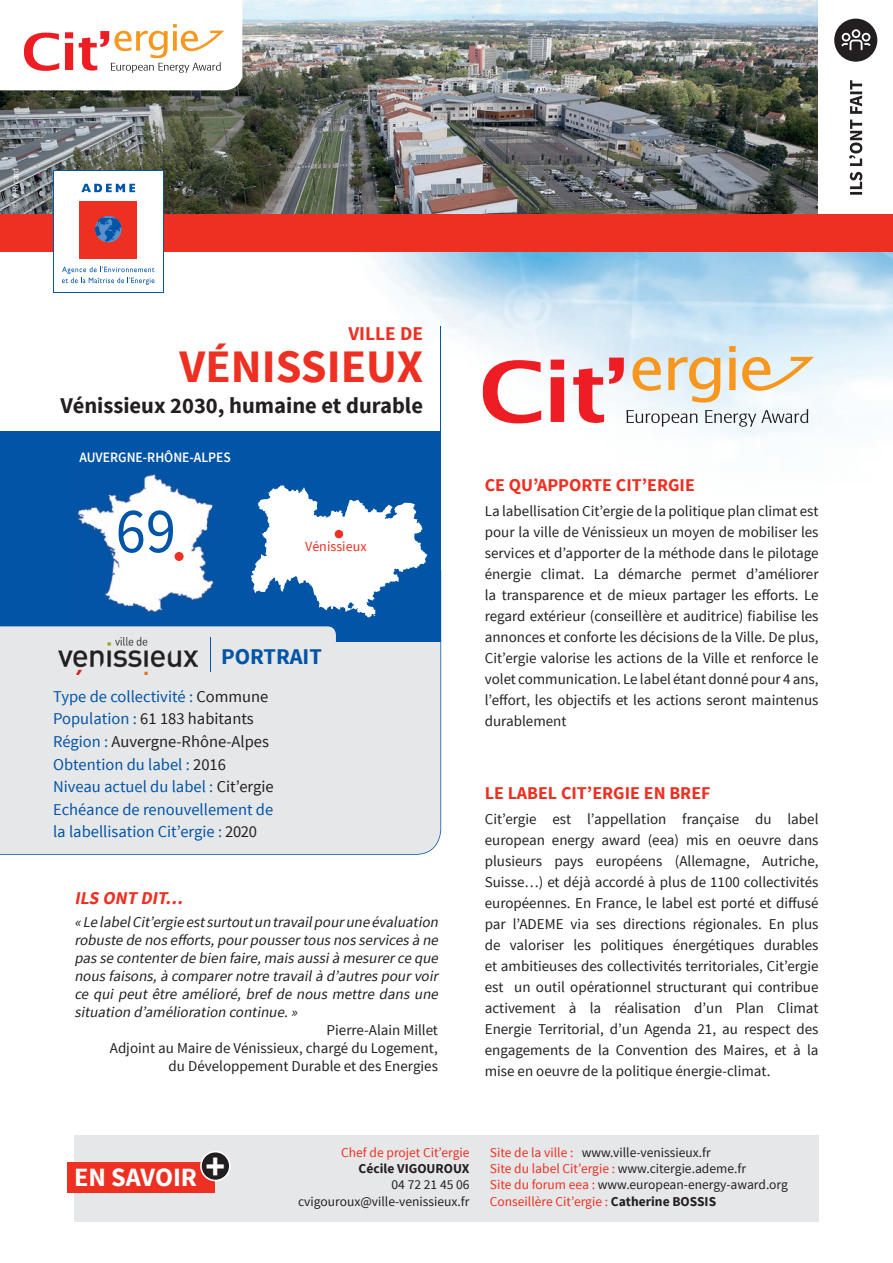
<style>
.page{position:relative;width:893px;height:1263px;background:#fff}
.page>*{position:absolute;margin:0;border:0;box-sizing:border-box;transform-origin:0 0}
.t1{font:64.35px "Source Sans Pro";color:#0154a6;scale:.94 1}
.t2{font:700 46.5px "Source Sans Pro";color:#ee3022}
.t3{font:700 26.4px "Source Sans Pro";color:#fff}
.t4{font:700 22.5px "Source Sans Pro";color:#231f20}
.t5{font:700 22.5px "Source Sans Pro";color:#0154a6}
.t6{font:700 19.5px "Source Sans Pro";color:#ee3022}
.t7{font:700 18px "Source Sans Pro";color:#ee3022}
.t8{font:italic 700 18px "Source Sans Pro";color:#ee3022}
.t9{font:16.5px/22.5px "Source Sans Pro";color:#0154a6}
.t10{font:15px/21px "Source Sans Pro";color:#231f20;text-align:justify}
.t11{font:italic 15px/18px "Source Sans Pro";color:#231f20;text-align:justify}
.t12{font:600 14.25px "Source Sans Pro";color:#fff;scale:.94 1}
.t13{font:14.1px "Source Sans Pro";color:#ee3022}
.t14{font:13.5px/16.2px "Source Sans Pro";color:#231f20;text-align:right}
.t15{font:13.5px "Source Sans Pro";color:#ee3022}
.t16{font:700 13.5px "Source Sans Pro";color:#231f20}
.t17{font:9px "Source Sans Pro";color:#fff}
.s1{color:#231f20}
.s2{color:#ee3022}
.s3{font-weight:700}
</style>
<div class="page">
<img style="left:468px;top:251px;width:425px;height:186px">
<img style="left:201px;top:251px;width:267px;height:181px">
<img style="left:0;top:0;width:818px;height:214px">
<svg style="left:483px;top:360px;width:58px;height:63px"></svg>
<svg style="left:551px;top:360px;width:13px;height:62px"></svg>
<svg style="left:573px;top:346px;width:241px;height:81px"></svg>
<hr style="left:440px;top:326px;width:1px;height:315px;background:#0154a6">
<svg style="left:0;top:0;width:242px;height:90px"></svg>
<div style="left:74px;top:1135px;width:745px;height:86px;background:#e6e7e9"></div>
<div style="left:0;top:642px;width:441px;height:213px;background:#e6e7e9"></div>
<svg style="left:849px;top:80px;width:13px;height:115px"></svg>
<div style="left:834px;top:19px;width:43px;height:43px;background:#231f20;border-radius:50%"></div>
<svg style="left:841px;top:29px;width:30px;height:21px"></svg>
<div style="left:0;top:214px;width:893px;height:37px;background:#ee3022"></div>
<div style="left:53px;top:170px;width:110px;height:123px;background:#0154a6"></div>
<div style="left:54px;top:171px;width:109px;height:121px;background:#fff"></div>
<div style="left:79px;top:201px;width:58px;height:58px;background:#ee3022"></div>
<svg style="left:95px;top:216px;width:27px;height:26px"></svg>
<svg style="left:81px;top:184px;width:54px;height:8px"></svg>
<svg style="left:62px;top:266px;width:92px;height:19px"></svg>
<div style="left:0;top:432px;width:441px;height:210px;background:#0154a6"></div>
<img style="left:74px;top:473px;width:144px;height:140px">
<div style="left:67px;top:1162px;width:148px;height:31px;background:#ee3022"></div>
<svg style="left:200px;top:1151px;width:31px;height:30px"></svg>
<div style="left:0;top:626px;width:336px;height:59px;background:#e6e7e9"></div>
<hr style="left:210px;top:637px;width:1px;height:35px;background:#0154a6">
<svg style="left:251px;top:485px;width:177px;height:132px"></svg>
<div style="left:335px;top:530px;width:8px;height:8px;background:#ee3022;border-radius:50%"></div>
<img style="left:58px;top:637px;width:139px;height:37px">
<div style="left:175px;top:552px;width:9px;height:9px;background:#ee3022;border-radius:50%"></div>
<p class="t17" style="left:10px;top:208px;width:42px;rotate:-90deg">© Y. Ricard</p>
<h3 class="t6" style="left:348px;top:321px;width:76px">VILLE DE</h3>
<h2 class="t2" style="left:180px;top:336px;width:245px">VÉNISSIEUX</h2>
<h3 class="t4" style="left:61px;top:391px;width:364px">Vénissieux 2030, humaine et durable</h3>
<p class="t12" style="left:80px;top:448px;width:162px">AUVERGNE-RHÔNE-ALPES</p>
<h1 class="t1" style="left:116px;top:491px;width:66px">69</h1>
<p class="t13" style="left:305px;top:538px;width:63px">Vénissieux</p>
<h3 class="t5" style="left:221px;top:642px;width:102px">PORTRAIT</h3>
<p class="t9" style="left:53px;top:685px;width:222px">Type de collectivité : <span class="s1">Commune<br></span>Population : <span class="s1">61 183 habitants<br></span>Région : <span class="s1">Auvergne-Rhône-Alpes<br></span>Obtention du label : <span class="s1">2016<br></span>Niveau actuel du label : <span class="s1">Cit’ergie<br></span>Echéance de renouvellement de la labellisation Cit’ergie : <span class="s1">2020</span></p>
<p class="t8" style="left:74px;top:887px;width:114px">ILS ONT DIT…</p>
<p class="t11" style="left:74px;top:913px;width:368px">« Le labelCit’ergie estsurtoutun travailpourune évaluation robuste de nos efforts,pourpoussertous nos services à ne pas se contenterde bien faire,mais aussià mesurerce que nous faisons,à comparernotre travailà d’autres pourvoir ce qui peut être amélioré, bref de nous mettre dans une situation d’amélioration continue.»</p>
<p class="t10" style="left:110px;top:1021px;width:330px;line-height:18px;text-align:right">Pierre-Alain Millet<br>Adjoint au Maire de Vénissieux, chargé du Logement, du Développement Durable et des Energies</p>
<p class="t7" style="left:485px;top:473px;width:212px">CE QU’APPORTE CIT’ERGIE</p>
<p class="t10" style="left:485px;top:501px;width:335px">La labellisation Cit’ergie de la politique plan climat est pour la ville de Vénissieux un moyen de mobiliser les services et d’apporter de la méthode dans le pilotage énergie climat. La démarche permet d’améliorer la transparence et de mieux partager les efforts. Le regard extérieur (conseillère et auditrice) fiabilise les annonces et conforte les décisions de la Ville. De plus, Cit’ergie valorise les actions de la Ville et renforce le volet communication. Le label étant donné pour 4 ans, l’effort, les objectifs et les actions seront maintenus durablement</p>
<p class="t7" style="left:485px;top:781px;width:227px">LE LABEL CIT’ERGIE EN BREF</p>
<p class="t10" style="left:485px;top:809px;width:335px">Cit’ergie est l’appellation française du label european energy award (eea) mis en oeuvre dans plusieurs pays européens (Allemagne, Autriche, Suisse…) et déjà accordé à plus de 1100 collectivités européennes. En France, le label est porté et diffusé par l’ADEME via ses directions régionales. En plus de valoriser les politiques énergétiques durables et ambitieuses des collectivités territoriales, Cit’ergie est un outil opérationnel structurant qui contribue activement à la réalisation d’un Plan Climat Energie Territorial, d’un Agenda 21, au respect des engagements de la Convention des Maires, et à la mise en oeuvre de la politique énergie-climat.</p>
<h3 class="t3" style="left:74px;top:1160px;width:153px">EN SAVOIR <sup>+</sup></h3>
<p class="t15" style="left:341px;top:1144px;width:130px">Chef de projet Cit’ergie</p>
<p class="t16" style="left:359px;top:1160px;width:112px">Cécile VIGOUROUX</p>
<p class="t14" style="left:298px;top:1177px;width:173px">04 72 21 45 06 cvigouroux@ville-venissieux.fr</p>
<p class="t14" style="left:490px;top:1144px;width:300px;text-align:left"><span class="s2">Site de la ville :</span> www.ville-venissieux.fr<br><span class="s2">Site du label Cit’ergie :</span> www.citergie.ademe.fr<br><span class="s2">Site du forum eea :</span> www.european-energy-award.org <span class="s2">Conseillère Cit’ergie :</span> <span class="s3">Catherine BOSSIS</span></p>
</div>
